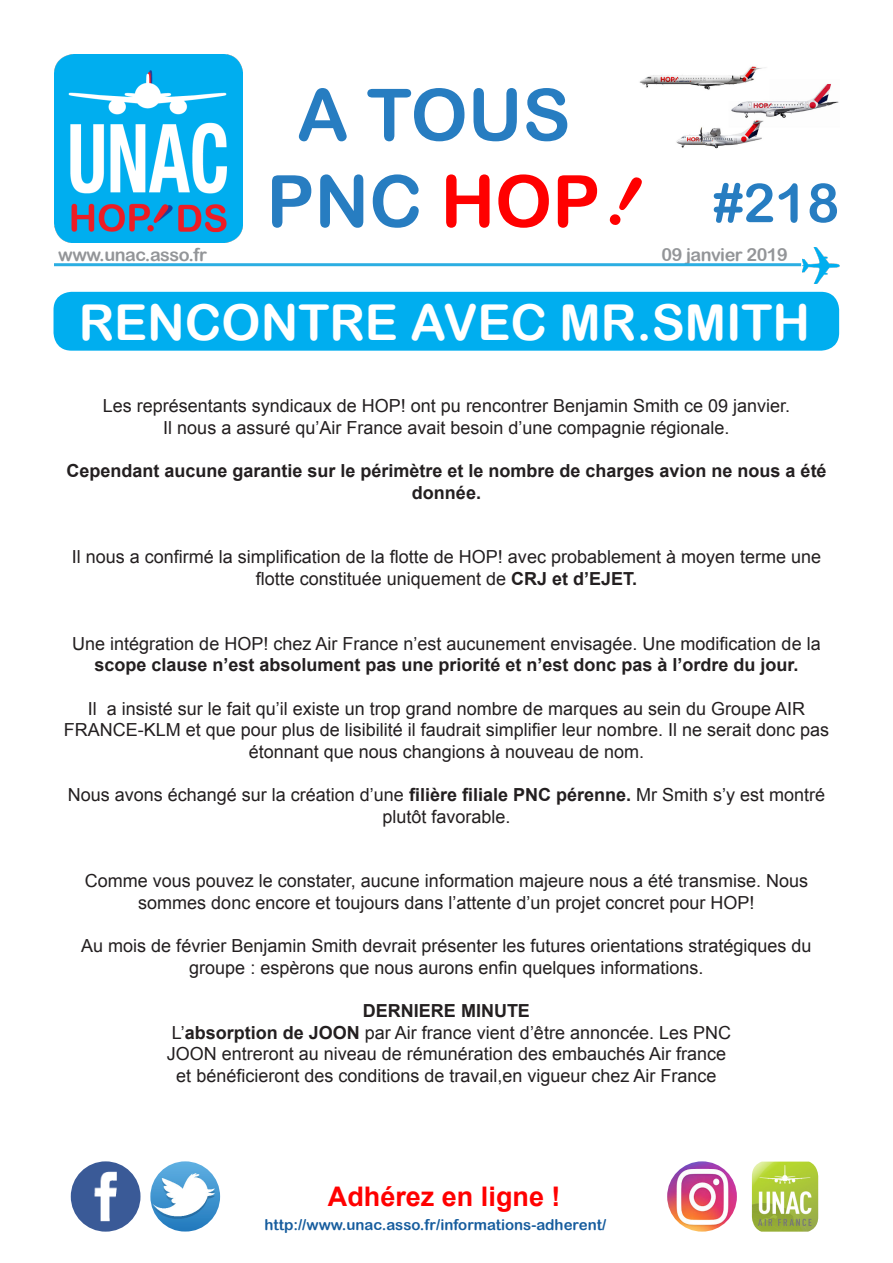
<style>
.page{position:relative;width:893px;height:1263px;background:#fff}
.page>*{position:absolute;margin:0;border:0;box-sizing:border-box;transform-origin:0 0}
.t1{font:72px "Arial Rounded MT Bold";color:#277dc1}
.t2{font:54px "Arial Rounded MT Bold";color:#277dc1}
.t3{font:49.5px "Arial Rounded MT Bold";color:#fff}
.t4{font:700 27px "Arial";color:#f00}
.t5{font:18px/21.6px "Arial";color:#231f20;text-align:center}
.t6{font:700 18px/21.6px "Arial";color:#231f20;text-align:center}
.t7{font:18px "Arial Rounded MT Bold";letter-spacing:-.025em;color:#939598}
.t8{font:15px "Arial Rounded MT Bold";color:#175d9e}
.s1{color:#f00}
.s2{font-weight:700}
</style>
<div class="page">
<div style="left:54px;top:292px;width:785px;height:59px;background:#00aeef;border-radius:18px"></div>
<hr style="left:54px;top:263px;width:747px;height:3px;background:#2baee2">
<img style="left:639px;top:66px;width:200px;height:83px">
<img style="left:802px;top:247px;width:38px;height:36px">
<img style="left:55px;top:54px;width:187px;height:188px">
<img style="left:752px;top:1161px;width:66px;height:70px">
<img style="left:667px;top:1161px;width:70px;height:70px;border-radius:35px">
<img style="left:150px;top:1161px;width:70px;height:70px;border-radius:35px">
<img style="left:71px;top:1161px;width:70px;height:70px;border-radius:35px">
<p class="t1" style="left:297px;top:72px;width:275px">A TOUS</p>
<p class="t1" style="left:266px;top:159px;width:335px">PNC <span class="s1">HOP</span></p>
<p class="t2" style="left:713px;top:171px;width:128px">#218</p>
<p class="t7" style="left:58px;top:244px;width:150px">www.unac.asso.fr</p>
<p class="t7" style="left:662px;top:244px;width:128px">09 janvier 2019</p>
<p class="t3" style="left:79px;top:293px;width:733px">RENCONTRE AVEC MR.SMITH</p>
<p class="t5" style="left:103px;top:395px;width:689px">Les représentants syndicaux de HOP! ont pu rencontrer Benjamin Smith ce 09 janvier.</p>
<p class="t5" style="left:163px;top:417px;width:568px">Il nous a assuré qu’Air France avait besoin d’une compagnie régionale.</p>
<p class="t6" style="left:66px;top:460px;width:762px">Cependant aucune garantie sur le périmètre et le nombre de charges avion ne nous a été donnée.</p>
<p class="t5" style="left:72px;top:546px;width:751px">Il nous a confirmé la simplification de la flotte de HOP! avec probablement à moyen terme une flotte constituée uniquement de <span class="s2">CRJ et d’EJET.</span></p>
<p class="t5" style="left:72px;top:633px;width:750px">Une intégration de HOP! chez Air France n’est aucunement envisagée. Une modification de la <span class="s2">scope clause n’est absolument pas une priorité et n’est donc pas à l’ordre du jour.</span></p>
<p class="t5" style="left:64px;top:698px;width:767px">Il a insisté sur le fait qu’il existe un trop grand nombre de marques au sein du Groupe AIR<br>FRANCE-KLM et que pour plus de lisibilité il faudrait simplifier leur nombre. Il ne serait donc pas étonnant que nous changions à nouveau de nom.</p>
<p class="t5" style="left:68px;top:784px;width:759px">Nous avons échangé sur la création d’une <span class="s2">filière filiale PNC pérenne.</span> Mr Smith s’y est montré plutôt favorable.</p>
<p class="t5" style="left:85px;top:870px;width:725px">Comme vous pouvez le constater, aucune information majeure nous a été transmise. Nous sommes donc encore et toujours dans l’attente d’un projet concret pour HOP!</p>
<p class="t5" style="left:81px;top:935px;width:732px">Au mois de février Benjamin Smith devrait présenter les futures orientations stratégiques du groupe : espèrons que nous aurons enfin quelques informations.</p>
<p class="t6" style="left:363px;top:1000px;width:169px">DERNIERE MINUTE</p>
<p class="t5" style="left:167px;top:1022px;width:566px">L’<span class="s2">absorption de JOON</span> par Air france vient d’être annoncée. Les PNC<br>JOON entreront au niveau de rémunération des embauchés Air france et bénéficieront des conditions de travail,en vigueur chez Air France</p>
<p class="t4" style="left:328px;top:1179px;width:234px">Adhérez en ligne !</p>
<p class="t8" style="left:264px;top:1216px;width:343px">http://www.unac.asso.fr/informations-adherent/</p>
</div>
